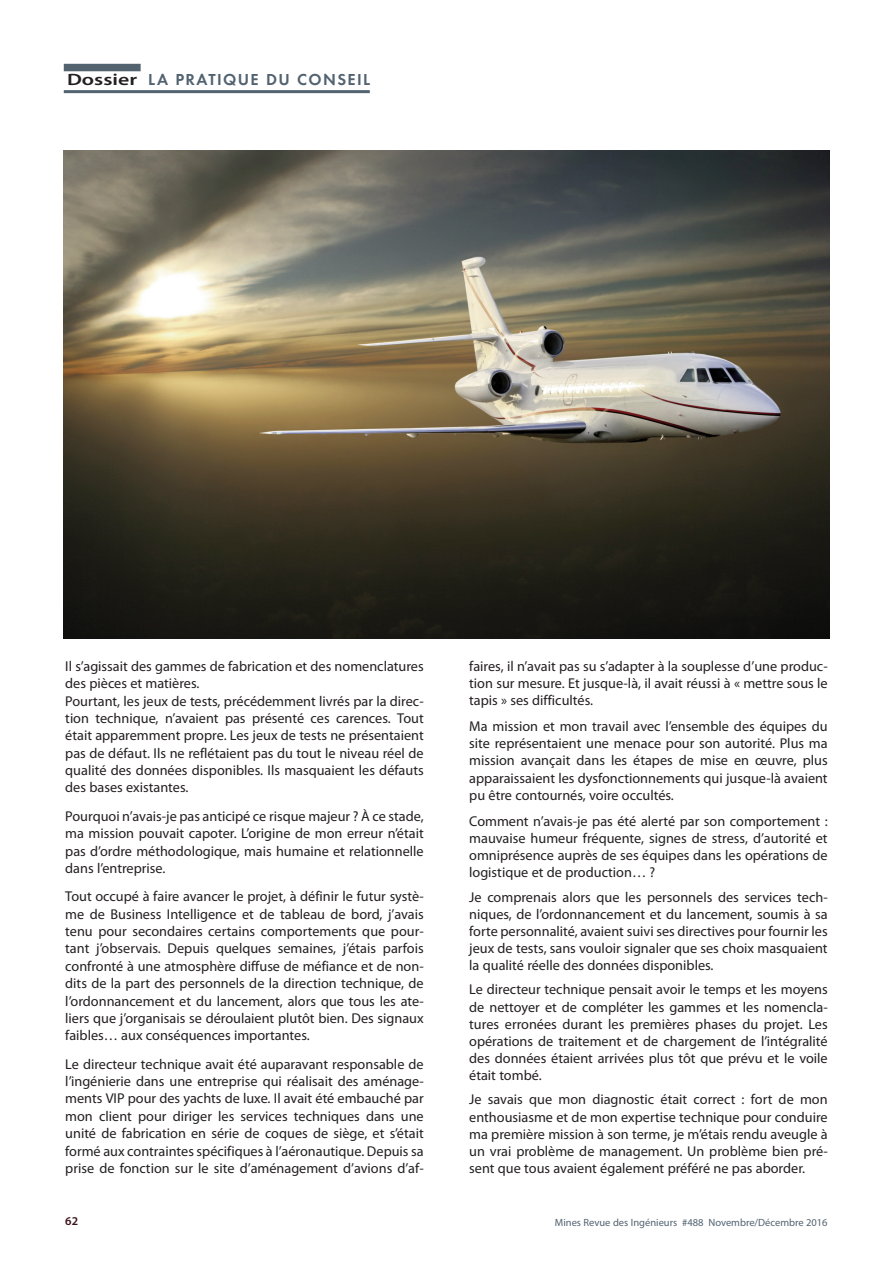
<style>
.page{position:relative;width:893px;height:1263px;background:#fff}
.page>*{position:absolute;margin:0;border:0;box-sizing:border-box;transform-origin:0 0}
.t1{font:600 16.5px "Futura T";letter-spacing:.085em;color:#52626f}
.t2{font:14.25px/17.4px "Myriad Pro";color:#231f20;text-align:justify}
.t3{font:600 12px "Myriad Pro";color:#3b1117}
.t4{font:10.5px "Myriad Pro";color:#52626f}
.s1{font-family:"Myriad Pro";color:#231f20}
</style>
<div class="page">
<img style="left:64px;top:151px;width:765px;height:488px">
<div style="left:64px;top:64px;width:77px;height:7px;background:#52626f"></div>
<hr style="left:64px;top:90px;width:306px;height:3px;background:#52626f">
<p class="t1" style="left:67px;top:70px;width:305px"><span class="s1">Dossier</span> LA PRATIQUE DU CONSEIL</p>
<p class="t2" style="left:65px;top:658px;width:360px;text-align:left">Il s’agissait des gammes de fabrication et des nomenclatures des pièces et matières.<br>Pourtant, les jeux de tests, précédemment livrés par la direc&shy;tion technique, n’avaient pas présenté ces carences. Tout était apparemment propre. Les jeux de tests ne présentaient pas de défaut. Ils ne reflétaient pas du tout le niveau réel de qualité des données disponibles. Ils masquaient les défauts des bases existantes.</p>
<p class="t2" style="left:65px;top:808px;width:360px">Pourquoi n’avais-je pas anticipé ce risque majeur ? À ce stade, ma mission pouvait capoter. L’origine de mon erreur n’était pas d’ordre méthodologique, mais humaine et relationnelle dans l’entreprise.</p>
<p class="t2" style="left:65px;top:889px;width:360px">Tout occupé à faire avancer le projet, à définir le futur systè&shy;me de Business Intelligence et de tableau de bord, j’avais tenu pour secondaires certains comportements que pour&shy;tant j’observais. Depuis quelques semaines, j’étais parfois confronté à une atmosphère diffuse de méfiance et de non&shy;dits de la part des personnels de la direction technique, de l’ordonnancement et du lancement, alors que tous les ate&shy;liers que j’organisais se déroulaient plutôt bien. Des signaux faibles… aux conséquences importantes.</p>
<p class="t2" style="left:65px;top:1056px;width:360px">Le directeur technique avait été auparavant responsable de l’ingénierie dans une entreprise qui réalisait des aménage&shy;ments VIP pour des yachts de luxe. Il avait été embauché par mon client pour diriger les services techniques dans une unité de fabrication en série de coques de siège, et s’était formé aux contraintes spécifiques à l’aéronautique. Depuis sa prise de fonction sur le site d’aménagement d’avions d’af-</p>
<p class="t2" style="left:469px;top:658px;width:360px">faires, il n’avait pas su s’adapter à la souplesse d’une produc&shy;tion sur mesure. Et jusque-là, il avait réussi à « mettre sous le tapis » ses difficultés.</p>
<p class="t2" style="left:469px;top:719px;width:360px">Ma mission et mon travail avec l’ensemble des équipes du site représentaient une menace pour son autorité. Plus ma mission avançait dans les étapes de mise en œuvre, plus apparaissaient les dysfonctionnements qui jusque-là avaient pu être contournés, voire occultés.</p>
<p class="t2" style="left:469px;top:814px;width:360px">Comment n’avais-je pas été alerté par son comportement : mauvaise humeur fréquente, signes de stress, d’autorité et omniprésence auprès de ses équipes dans les opérations de logistique et de production… ?</p>
<p class="t2" style="left:469px;top:889px;width:360px">Je comprenais alors que les personnels des services tech&shy;niques, de l’ordonnancement et du lancement, soumis à sa forte personnalité, avaient suivi ses directives pour fournir les jeux de tests, sans vouloir signaler que ses choix masquaient la qualité réelle des données disponibles.</p>
<p class="t2" style="left:469px;top:982px;width:360px">Le directeur technique pensait avoir le temps et les moyens de nettoyer et de compléter les gammes et les nomencla&shy;tures erronées durant les premières phases du projet. Les opérations de traitement et de chargement de l’intégralité des données étaient arrivées plus tôt que prévu et le voile était tombé.</p>
<p class="t2" style="left:469px;top:1092px;width:360px">Je savais que mon diagnostic était correct : fort de mon enthousiasme et de mon expertise technique pour conduire ma première mission à son terme, je m’étais rendu aveugle à un vrai problème de management. Un problème bien pré&shy;sent que tous avaient également préféré ne pas aborder.</p>
<p class="t3" style="left:65px;top:1217px;width:14px">62</p>
<p class="t4" style="left:555px;top:1218px;width:274px">Mines Revue des Ingénieurs #488 Novembre/Décembre 2016</p>
</div>
